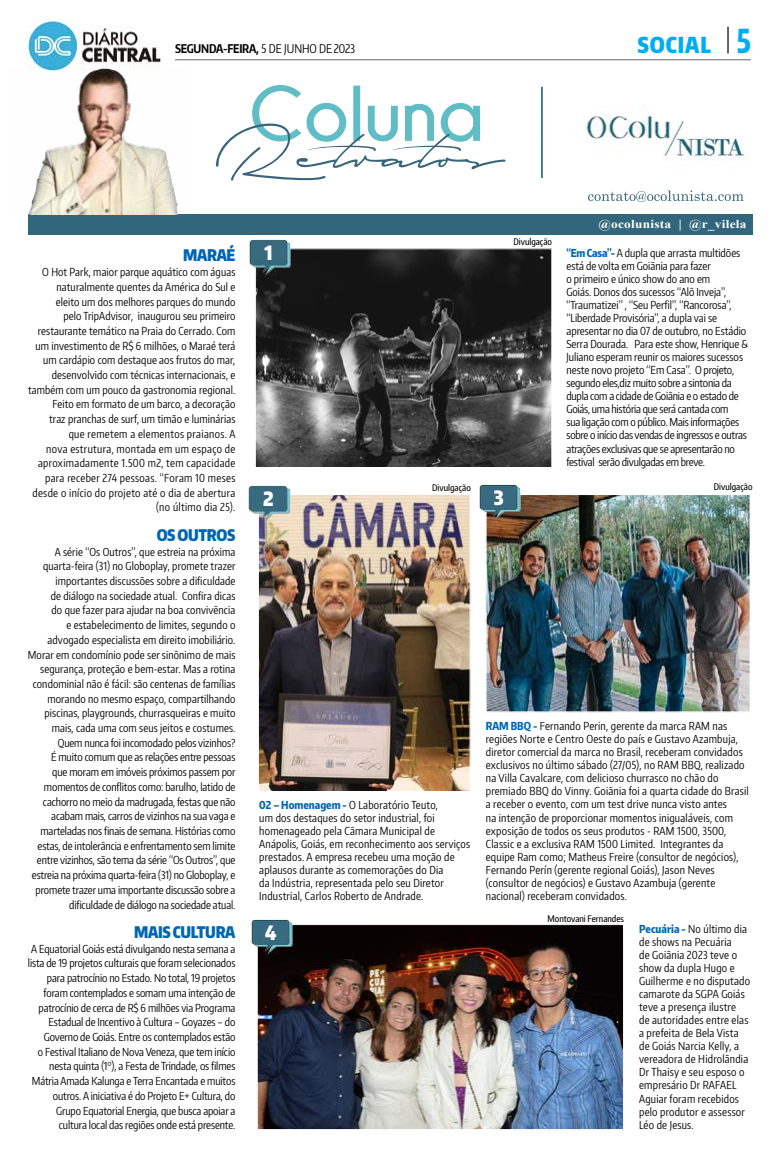
<style>
.page{position:relative;width:780px;height:1163px;background:#fff}
.page>*{position:absolute;margin:0;border:0;box-sizing:border-box;transform-origin:0 0}
.t1{font:900 22px "Encode Sans Compressed";letter-spacing:.04em;color:#00aeef}
.t2{font:900 19.7px "Encode Sans Narrow";color:#fff;scale:.87 1}
.t3{font:900 16px "Encode Sans Compressed";letter-spacing:-.02em;color:#0066b3}
.t4{font:700 12px "Encode Sans Compressed";letter-spacing:-.02em;color:#000}
.t5{font:700 12px "Times New Roman";letter-spacing:.02em;color:#fff;scale:1.11 1}
.t6{font:11px/14.7px "Encode Sans Compressed";letter-spacing:.01em;color:#000;text-align:right}
.t7{font:11px/13px "Encode Sans Compressed";letter-spacing:-.02em;color:#000}
.t8{font:500 9px "Encode Sans Compressed";color:#000}
.s1{font-weight:400}
.s2{font-weight:800;font-size:33px}
.s3{font-weight:800;color:#0066b3}
</style>
<div class="page">
<img style="left:27px;top:19px;width:134px;height:48px">
<hr style="left:175px;top:59px;width:575px;height:1px;background:#000">
<hr style="left:727px;top:27px;width:2px;height:26px;background:#000">
<img style="left:488px;top:496px;width:260px;height:213px">
<div style="left:485px;top:493px;width:266px;height:219px;border:2px solid #fff"></div>
<img style="left:257px;top:250px;width:293px;height:216px">
<div style="left:255px;top:248px;width:297px;height:232px;border:1px solid #fff"></div>
<img style="left:259px;top:495px;width:210px;height:295px">
<div style="left:257px;top:493px;width:214px;height:299px;border:1px solid #fff"></div>
<img style="left:259px;top:926px;width:363px;height:201px">
<div style="left:257px;top:924px;width:367px;height:205px;border:1px solid #fff"></div>
<img style="left:249px;top:239px;width:43px;height:38px">
<img style="left:248px;top:485px;width:44px;height:39px">
<img style="left:251px;top:919px;width:43px;height:38px">
<img style="left:479px;top:484px;width:43px;height:38px">
<img style="left:215px;top:85px;width:532px;height:126px">
<img style="left:541px;top:87px;width:2px;height:91px">
<div style="left:28px;top:214px;width:725px;height:20px;background:#31667c"></div>
<img style="left:28px;top:67px;width:150px;height:147px">
<p class="t4" style="left:175px;top:40px;width:182px">SEGUNDA-FEIRA, <span class="s1">5 de junho DE 2023</span></p>
<p class="t1" style="left:637px;top:30px;width:115px">SOCIAL <span class="s2">5</span></p>
<p class="t5" style="left:598px;top:215px;width:135px">@ocolunista | @r_vilela</p>
<p class="t3" style="left:183px;top:245px;width:54px">MARAÉ</p>
<p class="t6" style="left:28px;top:264px;width:209px">O Hot Park, maior parque aquático com águas naturalmente quentes da América do Sul e<br>eleito um dos melhores parques do mundo<br>pelo TripAdvisor, inaugurou seu primeiro restaurante temático na Praia do Cerrado. Com um investimento de R$ 6 milhões, o Maraé terá um cardápio com destaque aos frutos do mar, desenvolvido com técnicas internacionais, e também com um pouco da gastronomia regional.<br>Feito em formato de um barco, a decoração<br>traz pranchas de surf, um timão e luminárias<br>que remetem a elementos praianos. A<br>nova estrutura, montada em um espaço de aproximadamente 1.500 m2, tem capacidade para receber 274 pessoas. “Foram 10 meses desde o início do projeto até o dia de abertura (no último dia 25).</p>
<p class="t3" style="left:157px;top:524px;width:61px">OS OUTROS</p>
<p class="t6" style="left:28px;top:543px;width:209px">A série “Os Outros”, que estreia na próxima quarta-feira (31) no Globoplay, promete trazer importantes discussões sobre a dificuldade<br>de diálogo na sociedade atual. Confira dicas<br>do que fazer para ajudar na boa convivência<br>e estabelecimento de limites, segundo o advogado especialista em direito imobiliário.<br>Morar em condomínio pode ser sinônimo de mais segurança, proteção e bem-estar. Mas a rotina condominial não é fácil: são centenas de famílias morando no mesmo espaço, compartilhando piscinas, playgrounds, churrasqueiras e muito mais, cada uma com seus jeitos e costumes.<br>Quem nunca foi incomodado pelos vizinhos?<br>É muito comum que as relações entre pessoas<br>que moram em imóveis próximos passem por momentos de conflitos como: barulho, latido de cachorro no meio da madrugada, festas que não acabam mais, carros de vizinhos na sua vaga e marteladas nos finais de semana. Histórias como estas, de intolerância e enfrentamento sem limite entre vizinhos, são tema da série “Os Outros”, que estreia na próxima quarta-feira (31) no Globoplay, e promete trazer uma importante discussão sobre a dificuldade de diálogo na sociedade atual.</p>
<p class="t3" style="left:134px;top:921px;width:92px">MAIS CULTURA</p>
<p class="t6" style="left:28px;top:940px;width:209px">A Equatorial Goiás está divulgando nesta semana a lista de 19 projetos culturais que foram selecionados para patrocínio no Estado. No total, 19 projetos foram contemplados e somam uma intenção de patrocínio de cerca de R$ 6 milhões via Programa Estadual de Incentivo à Cultura – Goyazes – do Governo de Goiás. Entre os contemplados estão<br>o Festival Italiano de Nova Veneza, que tem início nesta quinta (1°), a Festa de Trindade, os filmes Mátria Amada Kalunga e Terra Encantada e muitos outros. A iniciativa é do Projeto E+ Cultura, do Grupo Equatorial Energia, que busca apoiar a cultura local das regiões onde está presente.</p>
<p class="t2" style="left:264px;top:239px;width:11px">1</p>
<p class="t2" style="left:263px;top:486px;width:14px">2</p>
<p class="t8" style="left:513px;top:236px;width:40px">Divulgação</p>
<p class="t7" style="left:566px;top:246px;width:183px"><span class="s3">“Em Casa”-</span> A dupla que arrasta multidões está de volta em Goiânia para fazer<br>o primeiro e único show do ano em<br>Goiás. Donos dos sucessos “Alô Inveja”, “Traumatizei” , “Seu Perfil”, “Rancorosa”, “Liberdade Provisória”, a dupla vai se apresentar no dia 07 de outubro, no Estádio Serra Dourada. Para este show, Henrique &amp; Juliano esperam reunir os maiores sucessos neste novo projeto “Em Casa”. O projeto, segundo eles,diz muito sobre a sintonia da dupla com a cidade de Goiânia e o estado de Goiás, uma história que será cantada com<br>sua ligação com o público. Mais informações sobre o início das vendas de ingressos e outras atrações exclusivas que se apresentarão no festival serão divulgadas em breve.</p>
<p class="t8" style="left:432px;top:482px;width:40px">Divulgação</p>
<p class="t8" style="left:713px;top:481px;width:40px">Divulgação</p>
<p class="t2" style="left:494px;top:484px;width:13px">3</p>
<p class="t6" style="left:259px;top:797px;width:212px;line-height:13px;text-align:left"><span class="s3">02 – Homenagem -</span> O Laboratório Teuto,<br>um dos destaques do setor industrial, foi homenageado pela Câmara Municipal de Anápolis, Goiás, em reconhecimento aos serviços prestados. A empresa recebeu uma moção de aplausos durante as comemorações do Dia<br>da Indústria, representada pelo seu Diretor Industrial, Carlos Roberto de Andrade.</p>
<p class="t2" style="left:265px;top:919px;width:15px">4</p>
<p class="t6" style="left:486px;top:719px;width:264px;line-height:13px;text-align:left"><span class="s3">RAM BBQ -</span> Fernando Perin, gerente da marca RAM nas regiões Norte e Centro Oeste do país e Gustavo Azambuja, diretor comercial da marca no Brasil, receberam convidados exclusivos no último sábado (27/05), no RAM BBQ, realizado na Villa Cavalcare, com delicioso churrasco no chão do premiado BBQ do Vinny. Goiânia foi a quarta cidade do Brasil a receber o evento, com um test drive nunca visto antes<br>na intenção de proporcionar momentos inigualáveis, com exposição de todos os seus produtos - RAM 1500, 3500, Classic e a exclusiva RAM 1500 Limited. Integrantes da equipe Ram como; Matheus Freire (consultor de negócios), Fernando Perín (gerente regional Goiás), Jason Neves (consultor de negócios) e Gustavo Azambuja (gerente nacional) receberam convidados.</p>
<p class="t8" style="left:547px;top:912px;width:78px">Montovani Fernandes</p>
<p class="t6" style="left:639px;top:922px;width:113px;line-height:13px;text-align:left"><span class="s3">Pecuária -</span> No último dia de shows na Pecuária<br>de Goiânia 2023 teve o show da dupla Hugo e<br>Guilherme e no disputado camarote da SGPA Goiás teve a presença ilustre<br>de autoridades entre elas a prefeita de Bela Vista de Goiás Narcia Kelly, a vereadora de Hidrolândia<br>Dr Thaisy e seu esposo o empresário Dr RAFAEL<br>Aguiar foram recebidos pelo produtor e assessor<br>Léo de Jesus.</p>
</div>
